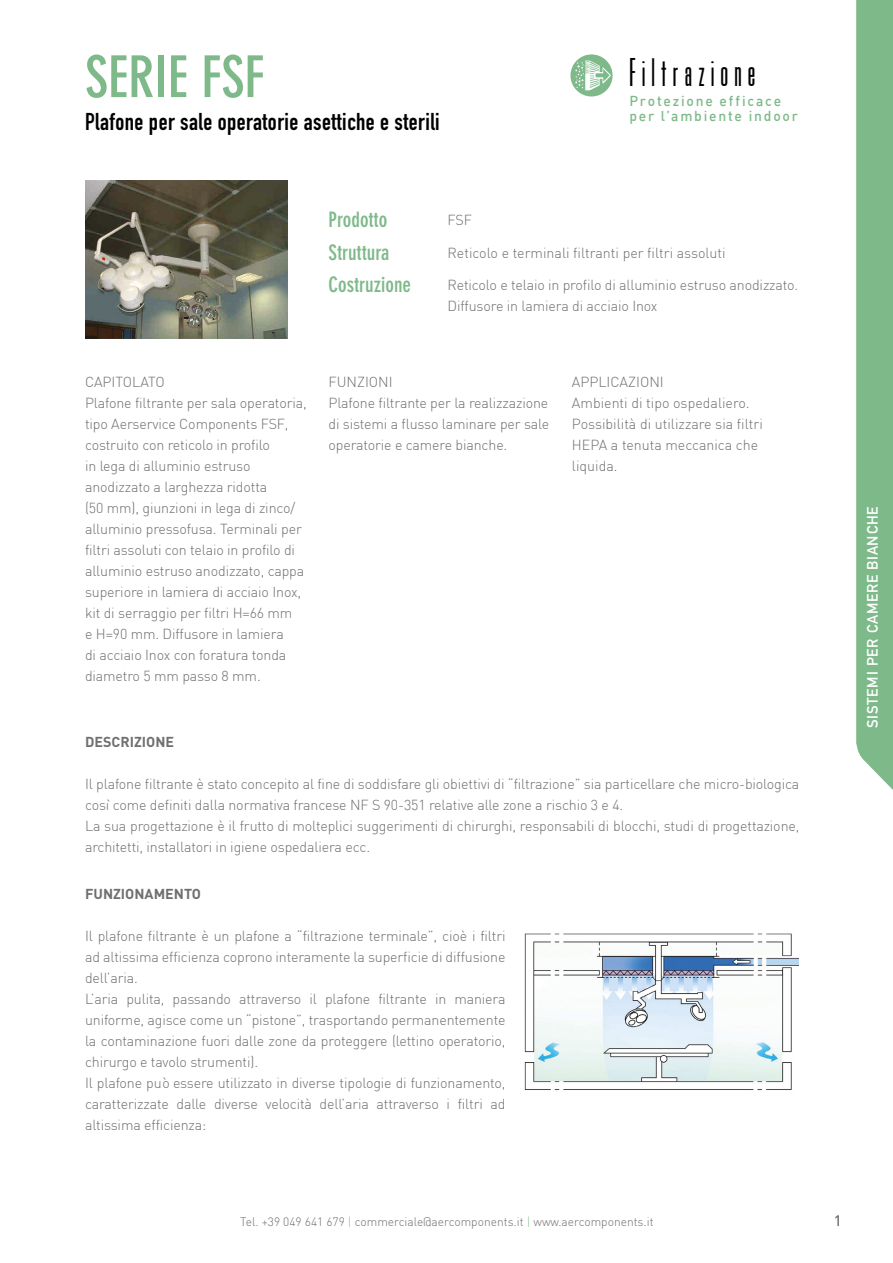
<style>
.page{position:relative;width:893px;height:1263px;background:#fff}
.page>*{position:absolute;margin:0;border:0;box-sizing:border-box;transform-origin:0 0}
.t1{font:700 condensed 56.7px "DIN Neuzeit Grotesk";color:#7eb989}
.t2{font:41.7px "Bee Three";letter-spacing:.145em;color:#000}
.t3{font:24px "DIN Engschrift Alternate";letter-spacing:.02em;color:#000}
.t4{font:700 condensed 21px "DIN Neuzeit Grotesk";color:#7eb989}
.t5{font:15px "DIN Mittelschrift";letter-spacing:.05em;color:#fff}
.t6{font:500 15px "DIN Pro";color:#706f6f}
.t7{font:300 14.25px/21px "DIN";letter-spacing:-.01em;color:#706f6f}
.t8{font:700 14.25px "DIN Pro";color:#706f6f}
.t9{font:500 14.1px/15px "DIN";letter-spacing:.13em;color:#7eb989}
.t10{font:300 12px "DIN";color:#706f6f}
.s1{color:#7eb989}
</style>
<div class="page">
<div style="left:570px;top:54px;width:43px;height:42px;background:#7eb989;border-radius:50%"></div>
<svg style="left:575px;top:61px;width:36px;height:29px"></svg>
<div style="left:856px;top:0;width:37px;height:790px;background:#7eb989"></div>
<img style="left:85px;top:180px;width:202px;height:158px">
<img style="left:524px;top:933px;width:274px;height:157px">
<h1 class="t1" style="left:85px;top:44px;width:181px">SERIE FSF</h1>
<h3 class="t3" style="left:85px;top:107px;width:356px">Plafone per sale operatorie asettiche e sterili</h3>
<h2 class="t2" style="left:629px;top:53px;width:127px">Filtrazione</h2>
<p class="t9" style="left:629px;top:93px;width:170px">Protezione efficace per l’ambiente indoor</p>
<h3 class="t4" style="left:328px;top:207px;width:60px">Prodotto</h3>
<p class="t7" style="left:448px;top:209px;width:26px">FSF</p>
<h3 class="t4" style="left:328px;top:240px;width:62px">Struttura</h3>
<p class="t7" style="left:448px;top:242px;width:280px">Reticolo e terminali filtranti per filtri assoluti</p>
<h3 class="t4" style="left:328px;top:273px;width:84px">Costruzione</h3>
<p class="t7" style="left:448px;top:275px;width:352px">Reticolo e telaio in profilo di alluminio estruso anodizzato.<br>Diffusore in lamiera di acciaio Inox</p>
<p class="t7" style="left:85px;top:371px;width:223px">CAPITOLATO<br>Plafone filtrante per sala operatoria, tipo Aerservice Components FSF, costruito con reticolo in profilo<br>in lega di alluminio estruso anodizzato a larghezza ridotta<br>(50 mm), giunzioni in lega di zinco/ alluminio pressofusa. Terminali per filtri assoluti con telaio in profilo di alluminio estruso anodizzato, cappa superiore in lamiera di acciaio Inox, kit di serraggio per filtri H=66 mm<br>e H=90 mm. Diffusore in lamiera<br>di acciaio Inox con foratura tonda diametro 5 mm passo 8 mm.</p>
<p class="t7" style="left:328px;top:371px;width:222px">FUNZIONI<br>Plafone filtrante per la realizzazione di sistemi a flusso laminare per sale operatorie e camere bianche.</p>
<p class="t7" style="left:572px;top:371px;width:192px">APPLICAZIONI<br>Ambienti di tipo ospedaliero.<br>Possibilità di utilizzare sia filtri<br>HEPA a tenuta meccanica che liquida.</p>
<p class="t8" style="left:85px;top:732px;width:91px">DESCRIZIONE</p>
<p class="t7" style="left:85px;top:773px;width:716px">Il plafone filtrante è stato concepito al fine di soddisfare gli obiettivi di “filtrazione” sia particellare che micro-biologica così come definiti dalla normativa francese NF S 90-351 relative alle zone a rischio 3 e 4.<br>La sua progettazione è il frutto di molteplici suggerimenti di chirurghi, responsabili di blocchi, studi di progettazione, architetti, installatori in igiene ospedaliera ecc.</p>
<p class="t8" style="left:85px;top:884px;width:117px">FUNZIONAMENTO</p>
<p class="t7" style="left:85px;top:925px;width:422px">Il plafone filtrante è un plafone a “filtrazione terminale”, cioè i filtri ad altissima efficienza coprono interamente la superficie di diffusione dell’aria.<br>L’aria pulita, passando attraverso il plafone filtrante in maniera uniforme, agisce come un “pistone”, trasportando permanentemente la contaminazione fuori dalle zone da proteggere (lettino operatorio, chirurgo e tavolo strumenti).<br>Il plafone può essere utilizzato in diverse tipologie di funzionamento, caratterizzate dalle diverse velocità dell’aria attraverso i filtri ad altissima efficienza:</p>
<p class="t5" style="left:864px;top:728px;width:223px;rotate:-90deg">SISTEMI PER CAMERE BIANCHE</p>
<p class="t10" style="left:240px;top:1214px;width:415px">Tel. +39 049 641 679 <span class="s1">|</span> commerciale@aercomponents.it <span class="s1">|</span> www.aercomponents.it</p>
<p class="t6" style="left:834px;top:1210px;width:9px">1</p>
</div>
